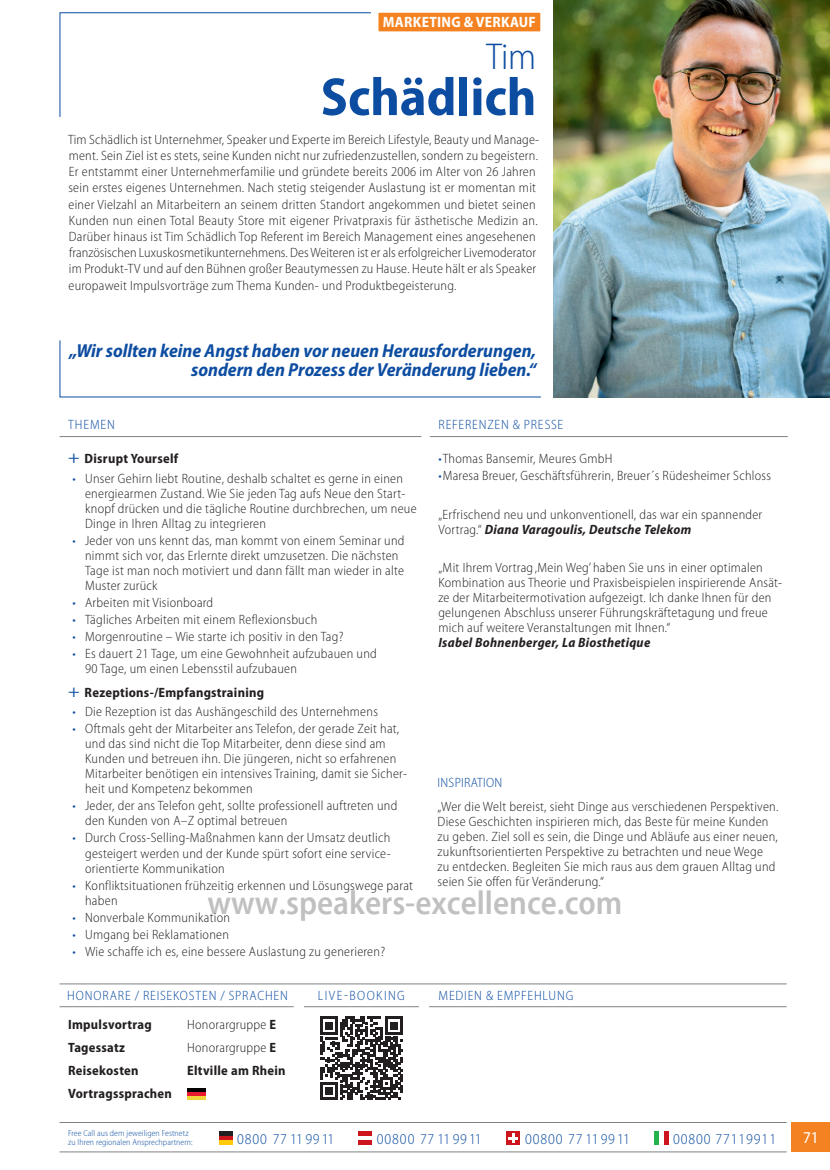
<style>
.page{position:relative;width:830px;height:1170px;background:#fff}
.page>*{position:absolute;margin:0;border:0;box-sizing:border-box;transform-origin:0 0}
.t1{font:700 semi-condensed 54px "Myriad Pro";color:#0d4da1}
.t2{font:300 semi-condensed 37.5px "Myriad Pro";color:#0d4da1}
.t3{font:600 semi-condensed 33.6px "Myriad Pro";color:rgb(0 0 0/.25)}
.t4{font:italic 700 semi-condensed 18.9px/18.9px "Myriad Pro";color:#0d4da1;text-align:right}
.t5{font:semi-condensed 16.5px "Myriad Pro";color:#fff}
.t6{font:300 semi-condensed 15.15px "Myriad Pro";letter-spacing:.06em;color:#0d4da1}
.t7{font:700 semi-condensed 15px "Myriad Pro";letter-spacing:.02em;color:#fff}
.t8{font:300 semi-condensed 13.5px/15px "Myriad Pro";letter-spacing:.02em;color:#231f20}
.t9{font:700 semi-condensed 13.5px/23px "Myriad Pro";letter-spacing:.02em;color:#231f20}
.t10{font:300 semi-condensed 13.5px "Myriad Pro";letter-spacing:.055em;color:#0d4da1}
.t11{font:italic 700 semi-condensed 13.5px "Myriad Pro";letter-spacing:.02em;color:#231f20}
.t12{font:300 semi-condensed 13.5px "Myriad Pro";letter-spacing:.105em;color:#0d4da1}
.t13{font:300 semi-condensed 13.5px "Myriad Pro";letter-spacing:.02em;color:#0d4da1}
.t14{font:300 semi-condensed 8.7px/8.7px "Myriad Pro";letter-spacing:.01em;color:#0d4da1}
.s1{font-weight:400;font-size:17.55px;color:#0d4da1}
.s2{color:#0d4da1}
.s3{font-weight:700;font-style:italic}
.s4{font-weight:700}
</style>
<div class="page">
<img style="left:553px;top:0;width:276px;height:397px">
<hr style="left:187px;top:1088px;width:19px;height:4px;background:#000001">
<hr style="left:187px;top:1092px;width:19px;height:3px;background:#e81c2e">
<svg style="left:187px;top:1095px;width:19px;height:4px"></svg>
<hr style="left:219px;top:1131px;width:14px;height:4px;background:#231f20">
<div style="left:219px;top:1135px;width:14px;height:5px;background:#cd151d"></div>
<hr style="left:219px;top:1140px;width:14px;height:4px;background:#feca0a">
<hr style="left:358px;top:1131px;width:14px;height:4px;background:#cd151d">
<hr style="left:358px;top:1140px;width:14px;height:4px;background:#cd151d">
<div style="left:654px;top:1131px;width:5px;height:13px;background:#23b24b"></div>
<div style="left:663px;top:1131px;width:5px;height:13px;background:#cd151d"></div>
<div style="left:506px;top:1131px;width:14px;height:13px;background:#cd151d"></div>
<svg style="left:508px;top:1133px;width:9px;height:9px"></svg>
<svg style="left:320px;top:1016px;width:83px;height:83px"></svg>
<hr style="left:60px;top:436px;width:361px;height:1px;background:#808285">
<hr style="left:60px;top:983px;width:726px;height:1px;background:#808285">
<hr style="left:60px;top:1121px;width:726px;height:1px;background:#808285">
<hr style="left:60px;top:1151px;width:726px;height:1px;background:#808285">
<hr style="left:60px;top:1006px;width:233px;height:1px;background:#808285">
<hr style="left:304px;top:1006px;width:114px;height:1px;background:#808285">
<hr style="left:429px;top:1006px;width:357px;height:1px;background:#808285">
<hr style="left:429px;top:436px;width:358px;height:1px;background:#808285">
<svg style="left:59px;top:340px;width:482px;height:57px"></svg>
<svg style="left:59px;top:12px;width:308px;height:105px"></svg>
<svg style="left:367px;top:12px;width:174px;height:20px;background:#f6923d"></svg>
<div style="left:791px;top:1121px;width:38px;height:30px;background:#f58220"></div>
<p class="t7" style="left:382px;top:14px;width:154px">MARKETING &amp; VERKAUF</p>
<h2 class="t2" style="left:486px;top:36px;width:52px">Tim</h2>
<h1 class="t1" style="left:320px;top:67px;width:217px">Schädlich</h1>
<p class="t8" style="left:68px;top:131px;width:472px;line-height:16.2px">Tim Schädlich ist Unternehmer, Speaker und Experte im Bereich Lifestyle, Beauty und Manage&shy;ment. Sein Ziel ist es stets, seine Kunden nicht nur zufriedenzustellen, sondern zu begeistern.<br>Er entstammt einer Unternehmerfamilie und gründete bereits 2006 im Alter von 26 Jahren sein erstes eigenes Unternehmen. Nach stetig steigender Auslastung ist er momentan mit einer Vielzahl an Mitarbeitern an seinem dritten Standort angekommen und bietet seinen Kunden nun einen Total Beauty Store mit eigener Privatpraxis für ästhetische Medizin an.<br>Darüber hinaus ist Tim Schädlich Top Referent im Bereich Management eines angesehenen französischen Luxuskosmetikunternehmens. Des Weiteren ist er als erfolgreicher Livemoderator im Produkt-TV und auf den Bühnen großer Beautymessen zu Hause. Heute hält er als Speaker europaweit Impulsvorträge zum Thema Kunden- und Produktbegeisterung.</p>
<h3 class="t4" style="left:69px;top:342px;width:468px">„Wir sollten keine Angst haben vor neuen Herausforderungen, sondern den Prozess der Veränderung lieben.“</h3>
<p class="t10" style="left:68px;top:417px;width:48px">THEMEN</p>
<p class="t10" style="left:438px;top:417px;width:126px">REFERENZEN &amp; PRESSE</p>
<p class="t9" style="left:68px;top:447px;width:111px"><span class="s1">+</span> Disrupt Yourself</p>
<p class="t8" style="left:85px;top:470px;width:333px;text-indent:-13px"><span class="s2">•</span> Unser Gehirn liebt Routine, deshalb schaltet es gerne in einen energiearmen Zustand. Wie Sie jeden Tag aufs Neue den Start&shy;knopf drücken und die tägliche Routine durchbrechen, um neue Dinge in Ihren Alltag zu integrieren</p>
<p class="t8" style="left:85px;top:533px;width:321px;text-indent:-13px"><span class="s2">•</span> Jeder von uns kennt das, man kommt von einem Seminar und nimmt sich vor, das Erlernte direkt umzusetzen. Die nächsten Tage ist man noch motiviert und dann fällt man wieder in alte Muster zurück</p>
<p class="t8" style="left:72px;top:595px;width:142px"><span class="s2">•</span> Arbeiten mit Visionboard</p>
<p class="t8" style="left:72px;top:612px;width:246px"><span class="s2">•</span> Tägliches Arbeiten mit einem Reflexionsbuch</p>
<p class="t8" style="left:72px;top:629px;width:272px"><span class="s2">•</span> Morgenroutine – Wie starte ich positiv in den Tag?</p>
<p class="t8" style="left:85px;top:646px;width:293px;text-indent:-13px"><span class="s2">•</span> Es dauert 21 Tage, um eine Gewohnheit aufzubauen und<br>90 Tage, um einen Lebensstil aufzubauen</p>
<p class="t9" style="left:68px;top:681px;width:197px"><span class="s1">+</span> Rezeptions-/Empfangstraining</p>
<p class="t8" style="left:72px;top:704px;width:307px"><span class="s2">•</span> Die Rezeption ist das Aushängeschild des Unternehmens</p>
<p class="t8" style="left:85px;top:721px;width:323px;text-indent:-13px"><span class="s2">•</span> Oftmals geht der Mitarbeiter ans Telefon, der gerade Zeit hat, und das sind nicht die Top Mitarbeiter, denn diese sind am Kunden und betreuen ihn. Die jüngeren, nicht so erfahrenen Mitarbeiter benötigen ein intensives Training, damit sie Sicher&shy;heit und Kompetenz bekommen</p>
<p class="t8" style="left:85px;top:798px;width:313px;text-indent:-13px"><span class="s2">•</span> Jeder, der ans Telefon geht, sollte professionell auftreten und den Kunden von A–Z optimal betreuen</p>
<p class="t8" style="left:85px;top:830px;width:306px;text-align:justify;text-indent:-13px"><span class="s2">•</span> Durch Cross-Selling-Maßnahmen kann der Umsatz deutlich gesteigert werden und der Kunde spürt sofort eine service&shy;orientierte Kommunikation</p>
<p class="t8" style="left:85px;top:877px;width:329px;text-indent:-13px"><span class="s2">•</span> Konfliktsituationen frühzeitig erkennen und Lösungswege parat haben</p>
<p class="t8" style="left:72px;top:910px;width:159px"><span class="s2">•</span> Nonverbale Kommunikation</p>
<p class="t8" style="left:72px;top:927px;width:158px"><span class="s2">•</span> Umgang bei Reklamationen</p>
<p class="t8" style="left:72px;top:944px;width:314px"><span class="s2">•</span> Wie schaffe ich es, eine bessere Auslastung zu generieren?</p>
<p class="t8" style="left:438px;top:451px;width:175px"><span class="s2">•</span>Thomas Bansemir, Meures GmbH</p>
<p class="t8" style="left:438px;top:468px;width:334px"><span class="s2">•</span>Maresa Breuer, Geschäftsführerin, Breuer´s Rüdesheimer Schloss</p>
<p class="t8" style="left:438px;top:507px;width:325px">„Erfrischend neu und unkonventionell, das war ein spannender<br>Vortrag.“ <span class="s3">Diana Varagoulis, Deutsche Telekom</span></p>
<p class="t8" style="left:438px;top:560px;width:345px">„Mit Ihrem Vortrag ‚Mein Weg’ haben Sie uns in einer optimalen Kombination aus Theorie und Praxisbeispielen inspirierende Ansät&shy;ze der Mitarbeitermotivation aufgezeigt. Ich danke Ihnen für den gelungenen Abschluss unserer Führungskräftetagung und freue mich auf weitere Veranstaltungen mit Ihnen.“</p>
<p class="t11" style="left:438px;top:635px;width:213px">Isabel Bohnenberger, La Biosthetique</p>
<p class="t13" style="left:437px;top:775px;width:66px">INSPIRATION</p>
<p class="t8" style="left:437px;top:798px;width:342px">„Wer die Welt bereist, sieht Dinge aus verschiedenen Perspektiven.<br>Diese Geschichten inspirieren mich, das Beste für meine Kunden zu geben. Ziel soll es sein, die Dinge und Abläufe aus einer neuen, zukunftsorientierten Perspektive zu betrachten und neue Wege<br>zu entdecken. Begleiten Sie mich raus aus dem grauen Alltag und seien Sie offen für Veränderung.“</p>
<h3 class="t3" style="left:207px;top:884px;width:416px">www.speakers-excellence.com</h3>
<p class="t10" style="left:67px;top:987px;width:222px">HONORARE / REISEKOSTEN / SPRACHEN</p>
<p class="t12" style="left:318px;top:987px;width:88px">LIVE-BOOKING</p>
<p class="t10" style="left:438px;top:987px;width:136px">MEDIEN &amp; EMPFEHLUNG</p>
<p class="t9" style="left:68px;top:1012px;width:105px">Impulsvortrag<br>Tagessatz<br>Reisekosten<br>Vortragssprachen</p>
<p class="t8" style="left:187px;top:1013px;width:100px;line-height:22.8px">Honorargruppe <span class="s4">E<br></span>Honorargruppe <span class="s4">E<br>Eltville am Rhein</span></p>
<p class="t14" style="left:68px;top:1128px;width:126px">Free Call aus dem jeweiligen Festnetz zu Ihren regionalen Ansprechpartnern:</p>
<p class="t6" style="left:237px;top:1130px;width:99px">0800 77 119911</p>
<p class="t6" style="left:377px;top:1130px;width:106px">00800 77 119911</p>
<p class="t6" style="left:524px;top:1130px;width:106px">00800 77 119911</p>
<p class="t6" style="left:672px;top:1130px;width:104px">00800 77119911</p>
<p class="t5" style="left:795px;top:1127px;width:24px">7171</p>
</div>
